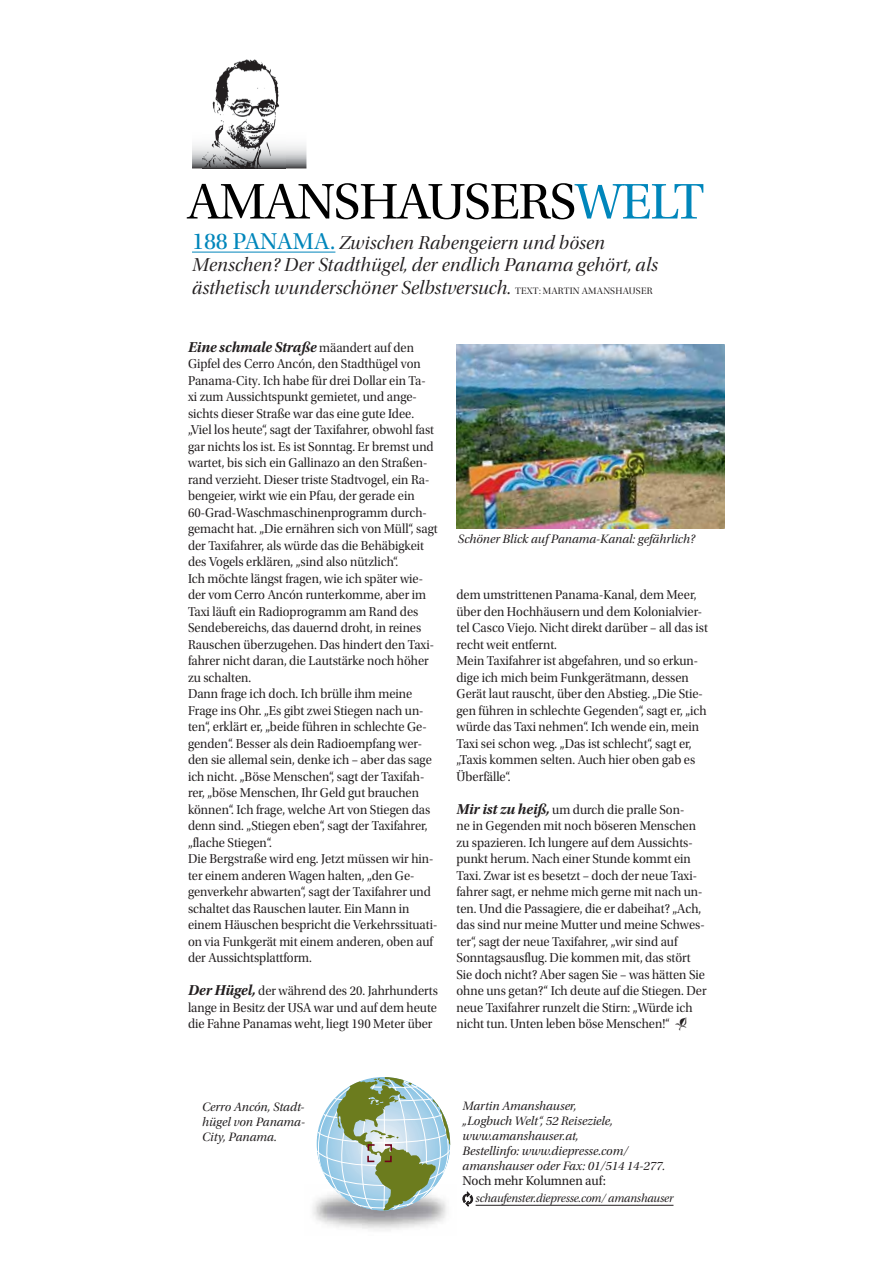
<style>
.page{position:relative;width:893px;height:1263px;background:#fff}
.page>*{position:absolute;margin:0;border:0;box-sizing:border-box;transform-origin:0 0}
.t1{font:52.5px "Utopia Std Subh";letter-spacing:-.02em;color:#000}
.t2{font:19.5px/22.5px "Utopia Std Disp It";letter-spacing:.01em;color:#231f20}
.t3{font:15px "Utopia Std Bold Subh It";letter-spacing:-.005em;color:#231f20}
.t4{font:13.5px/16.5px "Utopia Std Subh";color:#231f20;scale:.95 1}
.t5{font:13.5px "Utopia Std";letter-spacing:-.01em;color:#231f20;scale:.95 1}
.t6{font:12.75px/15px "Utopia Std Subh It";color:#231f20;text-align:justify}
.t7{font:12px "Utopia Std Subh It";letter-spacing:-.01em;color:#231f20}
.s1{color:#0086bb}
.s2{font-family:"Utopia Std Subh";font-size:24px;color:#0086bb}
.s3{font-family:"Utopia Std Disp";font-size:9.75px}
.s4{font-family:"Utopia Std Subh";font-size:13.5px}
.s5{font-family:"Utopia Std Bold Subh It";font-size:15px}
.s6{font-size:18px}
</style>
<div class="page">
<img style="left:456px;top:344px;width:268px;height:185px">
<hr style="left:192px;top:252px;width:143px;height:1px;background:#0086bb">
<svg style="left:192px;top:144px;width:114px;height:24px"></svg>
<img style="left:203px;top:59px;width:83px;height:109px">
<svg style="left:317px;top:1077px;width:134px;height:133px"></svg>
<hr style="left:476px;top:1205px;width:197px;height:1px;background:#231f20">
<svg style="left:462px;top:1191px;width:12px;height:16px"></svg>
<h1 class="t1" style="left:187px;top:181px;width:519px">AMANSHAUSERS<span class="s1">WELT</span></h1>
<h2 class="t2" style="left:192px;top:232px;width:467px"><span class="s2">188 PANAMA.</span> Zwischen Rabengeiern und bösen<br>Menschen? Der Stadthügel, der endlich Panama gehört, als ästhetisch wunderschöner Selbstversuch. <span class="s3">TEXT: MARTIN AMANSHAUSER</span></h2>
<p class="t3" style="left:188px;top:338px;width:227px">Eine schmale Straße <span class="s4">mäandert auf den</span></p>
<p class="t4" style="left:188px;top:357px;width:264px">Gipfel des Cerro Ancón, den Stadthügel von Panama-City. Ich habe für drei Dollar ein Ta&shy;xi zum Aussichtspunkt gemietet, und ange&shy;sichts dieser Straße war das eine gute Idee. „Viel los heute“, sagt der Taxifahrer, obwohl fast gar nichts los ist. Es ist Sonntag. Er bremst und wartet, bis sich ein Gallinazo an den Straßen&shy;rand verzieht. Dieser triste Stadtvogel, ein Ra&shy;bengeier, wirkt wie ein Pfau, der gerade ein 60-Grad-Waschmaschinenprogramm durch&shy;gemacht hat. „Die ernähren sich von Müll“, sagt der Taxifahrer, als würde das die Behäbigkeit des Vogels erklären, „sind also nützlich“.<br>Ich möchte längst fragen, wie ich später wie&shy;der vom Cerro Ancón runterkomme, aber im Taxi läuft ein Radioprogramm am Rand des Sendebereichs, das dauernd droht, in reines Rauschen überzugehen. Das hindert den Taxi&shy;fahrer nicht daran, die Lautstärke noch höher zu schalten.<br>Dann frage ich doch. Ich brülle ihm meine Frage ins Ohr. „Es gibt zwei Stiegen nach un&shy;ten“, erklärt er, „beide führen in schlechte Ge&shy;genden“. Besser als dein Radioempfang wer&shy;den sie allemal sein, denke ich – aber das sage ich nicht. „Böse Menschen“, sagt der Taxifah&shy;rer, „böse Menschen, Ihr Geld gut brauchen können“. Ich frage, welche Art von Stiegen das denn sind. „Stiegen eben“, sagt der Taxifahrer, „flache Stiegen“.<br>Die Bergstraße wird eng. Jetzt müssen wir hin&shy;ter einem anderen Wagen halten, „den Ge&shy;genverkehr abwarten“, sagt der Taxifahrer und schaltet das Rauschen lauter. Ein Mann in einem Häuschen bespricht die Verkehrssituati&shy;on via Funkgerät mit einem anderen, oben auf der Aussichtsplattform.</p>
<p class="t4" style="left:188px;top:984px;width:264px;text-align:justify"><span class="s5">Der Hügel,</span> der während des 20. Jahrhunderts lange in Besitz der USA war und auf dem heute die Fahne Panamas weht, liegt 190 Meter über</p>
<p class="t6" style="left:458px;top:533px;width:239px">Schöner Blick auf Panama-Kanal: gefährlich?</p>
<p class="t4" style="left:456px;top:588px;width:266px">dem umstrittenen Panama-Kanal, dem Meer, über den Hochhäusern und dem Kolonialvier&shy;tel Casco Viejo. Nicht direkt darüber – all das ist recht weit entfernt.<br>Mein Taxifahrer ist abgefahren, und so erkun&shy;dige ich mich beim Funkgerätmann, dessen Gerät laut rauscht, über den Abstieg. „Die Stie&shy;gen führen in schlechte Gegenden“, sagt er, „ich würde das Taxi nehmen“. Ich wende ein, mein Taxi sei schon weg. „Das ist schlecht“, sagt er, „Taxis kommen selten. Auch hier oben gab es Überfälle“.</p>
<p class="t4" style="left:456px;top:802px;width:265px"><span class="s5">Mir ist zu heiß,</span> um durch die pralle Son-<br>ne in Gegenden mit noch böseren Menschen zu spazieren. Ich lungere auf dem Aussichts&shy;punkt herum. Nach einer Stunde kommt ein Taxi. Zwar ist es besetzt – doch der neue Taxi&shy;fahrer sagt, er nehme mich gerne mit nach un&shy;ten. Und die Passagiere, die er dabeihat? „Ach, das sind nur meine Mutter und meine Schwes&shy;ter“, sagt der neue Taxifahrer, „wir sind auf Sonntagsausflug. Die kommen mit, das stört Sie doch nicht? Aber sagen Sie – was hätten Sie ohne uns getan?“ Ich deute auf die Stiegen. Der neue Taxifahrer runzelt die Stirn: „Würde ich nicht tun. Unten leben böse Menschen!“ <span class="s6">-</span></p>
<p class="t6" style="left:202px;top:1100px;width:104px">Cerro Ancón, Stadt&shy;hügel von Panama-City, Panama.</p>
<p class="t6" style="left:462px;top:1100px;width:204px;text-align:left">Martin Amanshauser,<br>„Logbuch Welt“, 52 Reiseziele, www.amanshauser.at,<br>Bestellinfo: www.diepresse.com/ amanshauser oder Fax: 01/514 14-277.</p>
<p class="t5" style="left:462px;top:1173px;width:153px">Noch mehr Kolumnen auf:</p>
<p class="t7" style="left:476px;top:1193px;width:199px">schaufenster.diepresse.com/ amanshauser</p>
</div>
